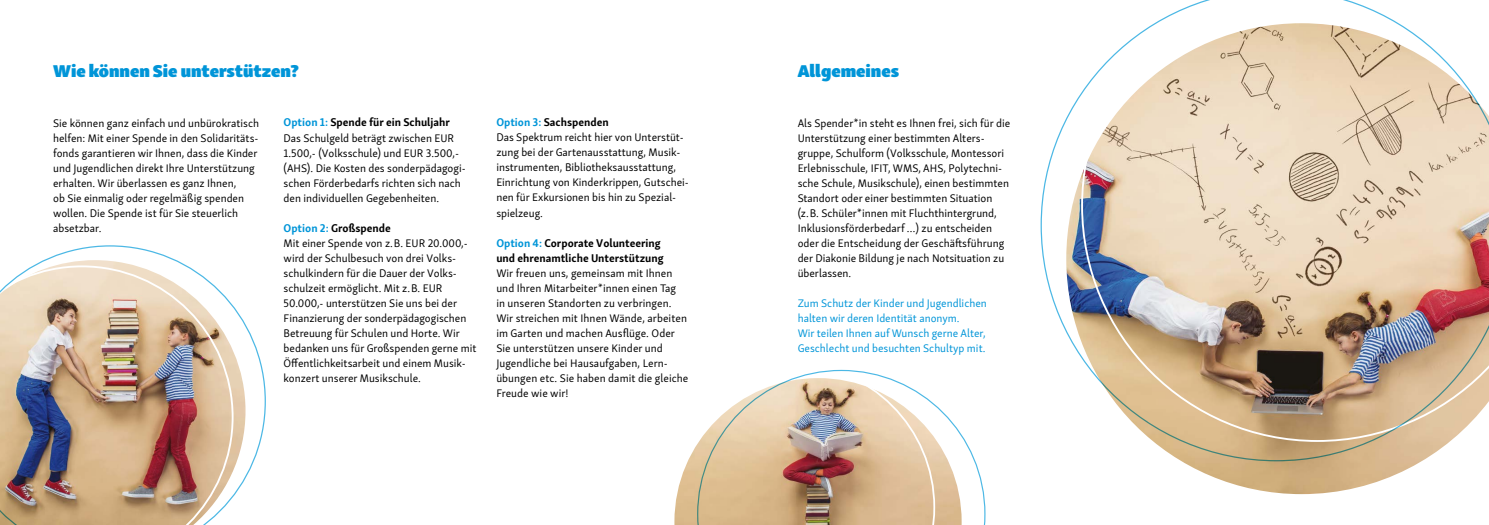
<style>
.page{position:relative;width:1489px;height:525px;background:#fff}
.page>*{position:absolute;margin:0;border:0;box-sizing:border-box;transform-origin:0 0}
.t1{font:17.5px "Skolar Sans Latn Bl";color:#0095d8}
.t2{font:11.25px/15px "Skolar Sans Latn";color:#000}
.t3{font:11.25px/15px "Skolar Sans Latn";color:#0095d8}
.t4{font:700 11.25px/15px "Skolar Sans Latn";color:#000}
.s1{font-weight:700;color:#0095d8}
.s2{font-weight:700}
.s3{color:#0095d8}
</style>
<div class="page">
<svg style="left:674px;top:445px;width:23px;height:79px"></svg>
<img style="left:0;top:245px;width:266px;height:279px">
<img style="left:697px;top:369px;width:288px;height:155px">
<img style="left:1181px;top:461px;width:241px;height:33px">
<img style="left:1040px;top:0;width:448px;height:461px">
<h1 class="t1" style="left:53px;top:55px;width:247px">Wie können Sie unterstützen?</h1>
<p class="t2" style="left:53px;top:114px;width:207px">Sie können ganz einfach und unbürokratisch helfen: Mit einer Spende in den Solidaritäts&shy;fonds garantieren wir Ihnen, dass die Kinder und Jugendlichen direkt Ihre Unterstützung erhalten. Wir überlassen es ganz Ihnen,<br>ob Sie einmalig oder regelmäßig spenden wollen. Die Spende ist für Sie steuerlich absetzbar.</p>
<p class="t2" style="left:283px;top:114px;width:183px"><span class="s1">Option 1:</span> <span class="s2">Spende für ein Schuljahr </span>Das Schulgeld beträgt zwischen EUR 1.500,- (Volksschule) und EUR 3.500,- (AHS). Die Kosten des sonderpädagogi&shy;schen Förderbedarfs richten sich nach den individuellen Gegebenheiten.</p>
<p class="t2" style="left:283px;top:219px;width:194px"><span class="s1">Option 2:</span> <span class="s2">Großspende<br></span>Mit einer Spende von z. B. EUR 20.000,- wird der Schulbesuch von drei Volks&shy;schulkindern für die Dauer der Volks&shy;schulzeit ermöglicht. Mit z. B. EUR 50.000,- unterstützen Sie uns bei der Finanzierung der sonderpädagogischen Betreuung für Schulen und Horte. Wir bedanken uns für Großspenden gerne mit Öffentlichkeitsarbeit und einem Musik&shy;konzert unserer Musikschule.</p>
<p class="t2" style="left:496px;top:114px;width:194px"><span class="s1">Option 3:</span> <span class="s2">Sachspenden<br></span>Das Spektrum reicht hier von Unterstüt&shy;zung bei der Gartenausstattung, Musik&shy;instrumenten, Bibliotheksausstattung, Einrichtung von Kinderkrippen, Gutschei&shy;nen für Exkursionen bis hin zu Spezial&shy;spielzeug.</p>
<p class="t4" style="left:496px;top:234px;width:169px"><span class="s3">Option 4:</span> Corporate Volunteering und ehrenamtliche Unterstützung</p>
<p class="t2" style="left:496px;top:264px;width:193px">Wir freuen uns, gemeinsam mit Ihnen und Ihren Mitarbeiter*innen einen Tag<br>in unseren Standorten zu verbringen.<br>Wir streichen mit Ihnen Wände, arbeiten im Garten und machen Ausflüge. Oder Sie unterstützen unsere Kinder und Jugendliche bei Hausaufgaben, Lern&shy;übungen etc. Sie haben damit die gleiche Freude wie wir!</p>
<h1 class="t1" style="left:797px;top:55px;width:103px">Allgemeines</h1>
<p class="t2" style="left:797px;top:114px;width:214px">Als Spender*in steht es Ihnen frei, sich für die Unterstützung einer bestimmten Alters&shy;gruppe, Schulform (Volksschule, Montessori Erlebnisschule, IFIT, WMS, AHS, Polytechni&shy;sche Schule, Musikschule), einen bestimmten Standort oder einer bestimmten Situation<br>(z. B. Schüler*innen mit Fluchthintergrund, Inklusionsförderbedarf …) zu entscheiden oder die Entscheidung der Geschäftsführung der Diakonie Bildung je nach Notsituation zu überlassen.</p>
<p class="t3" style="left:797px;top:294px;width:191px">Zum Schutz der Kinder und Jugendlichen halten wir deren Identität anonym.<br>Wir teilen Ihnen auf Wunsch gerne Alter, Geschlecht und besuchten Schultyp mit.</p>
</div>
